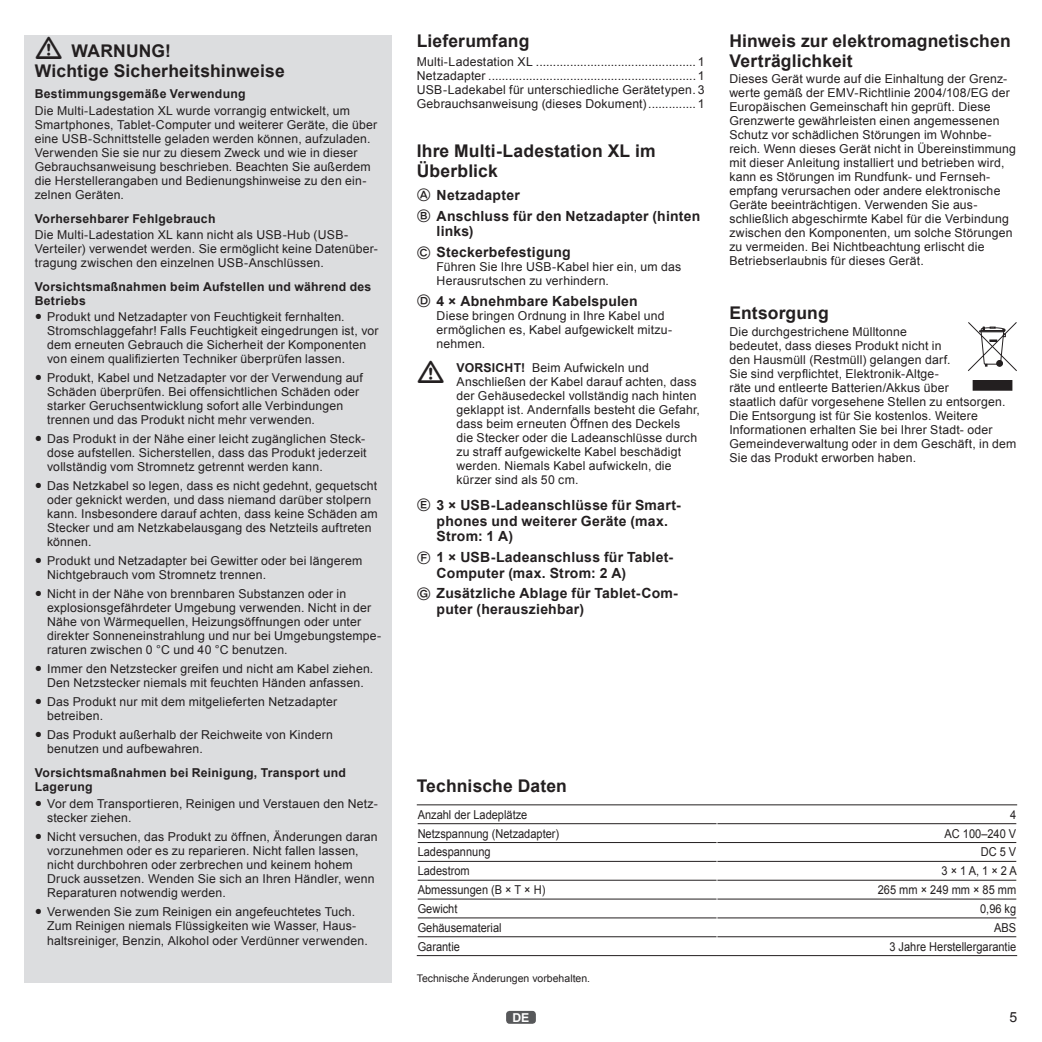
<style>
.page{position:relative;width:1042px;height:1042px;background:#fff}
.page>*{position:absolute;margin:0;border:0;box-sizing:border-box;transform-origin:0 0}
.t1{font:700 17.5px/19.2px "Arial";letter-spacing:.01em;color:#231f20}
.t2{font:700 14px/15.8px "Arial";letter-spacing:.02em;color:#231f20}
.t3{font:14px "Arial";color:#231f20}
.t4{font:12.25px/14px "Arial";letter-spacing:.015em;color:#231f20}
.t5{font:12.25px "Arial";letter-spacing:.015em;color:#231f20;scale:.9 1}
.t6{font:700 12.25px/14px "Arial";letter-spacing:.02em;color:#231f20}
.t7{font:700 12.25px "Arial";color:#fff}
.t8{font:10.5px "Arial";color:#231f20}
.s1{font-size:21px}
.s2{font-family:"Bundesbahn Pi Three";font-weight:400;font-size:14.88px}
.s3{font-weight:700}
</style>
<div class="page">
<div style="left:506px;top:1011px;width:30px;height:13px;background:#57585a;border-radius:4px"></div>
<div style="left:25px;top:35px;width:367px;height:947px;background:#dcdddf"></div>
<div style="left:973px;top:380px;width:39px;height:10px;background:#231f20"></div>
<svg style="left:968px;top:322px;width:49px;height:49px"></svg>
<hr style="left:417px;top:804px;width:300px;height:1px;background:#231f20">
<hr style="left:418px;top:823px;width:298px;height:1px;background:#231f20">
<hr style="left:418px;top:842px;width:298px;height:1px;background:#231f20">
<hr style="left:418px;top:861px;width:298px;height:1px;background:#231f20">
<hr style="left:418px;top:880px;width:298px;height:1px;background:#231f20">
<hr style="left:418px;top:898px;width:298px;height:1px;background:#231f20">
<hr style="left:418px;top:917px;width:298px;height:1px;background:#231f20">
<hr style="left:418px;top:936px;width:298px;height:1px;background:#231f20">
<hr style="left:417px;top:955px;width:300px;height:1px;background:#231f20">
<hr style="left:717px;top:804px;width:300px;height:1px;background:#231f20">
<hr style="left:717px;top:823px;width:299px;height:1px;background:#231f20">
<hr style="left:717px;top:842px;width:299px;height:1px;background:#231f20">
<hr style="left:717px;top:861px;width:299px;height:1px;background:#231f20">
<hr style="left:717px;top:880px;width:299px;height:1px;background:#231f20">
<hr style="left:717px;top:898px;width:299px;height:1px;background:#231f20">
<hr style="left:717px;top:917px;width:299px;height:1px;background:#231f20">
<hr style="left:717px;top:936px;width:299px;height:1px;background:#231f20">
<hr style="left:717px;top:955px;width:300px;height:1px;background:#231f20">
<h1 class="t1" style="left:35px;top:42px;width:251px;text-indent:37px">WARNUNG!<br>Wichtige Sicherheitshinweise</h1>
<p class="t6" style="left:35px;top:87px;width:212px">Bestimmungsgemäße Verwendung</p>
<p class="t4" style="left:35px;top:103px;width:344px">Die Multi-Ladestation XL wurde vorrangig entwickelt, um Smartphones, Tablet-Computer und weiterer Geräte, die über eine USB-Schnittstelle geladen werden können, aufzuladen.<br>Verwenden Sie sie nur zu diesem Zweck und wie in dieser Gebrauchsanweisung beschrieben. Beachten Sie außerdem die Herstellerangaben und Bedienungshinweise zu den ein&shy;zelnen Geräten.</p>
<p class="t6" style="left:35px;top:212px;width:182px">Vorhersehbarer Fehlgebrauch</p>
<p class="t4" style="left:35px;top:228px;width:344px">Die Multi-Ladestation XL kann nicht als USB-Hub (USB-<br>Verteiler) verwendet werden. Sie ermöglicht keine Datenüber&shy;tragung zwischen den einzelnen USB-Anschlüssen.</p>
<p class="t6" style="left:35px;top:280px;width:338px">Vorsichtsmaßnahmen beim Aufstellen und während des<br>Betriebs</p>
<p class="t4" style="left:47px;top:310px;width:333px;text-indent:-12px"><span class="s1">•</span> Produkt und Netzadapter von Feuchtigkeit fernhalten.<br>Stromschlaggefahr! Falls Feuchtigkeit eingedrungen ist, vor dem erneuten Gebrauch die Sicherheit der Komponenten von einem qualifizierten Techniker überprüfen lassen.</p>
<p class="t4" style="left:47px;top:371px;width:317px;text-indent:-12px"><span class="s1">•</span> Produkt, Kabel und Netzadapter vor der Verwendung auf Schäden überprüfen. Bei offensichtlichen Schäden oder starker Geruchsentwicklung sofort alle Verbindungen trennen und das Produkt nicht mehr verwenden.</p>
<p class="t4" style="left:47px;top:432px;width:321px;text-indent:-12px"><span class="s1">•</span> Das Produkt in der Nähe einer leicht zugänglichen Steck&shy;dose aufstellen. Sicherstellen, dass das Produkt jederzeit vollständig vom Stromnetz getrennt werden kann.</p>
<p class="t4" style="left:47px;top:479px;width:332px;text-indent:-12px"><span class="s1">•</span> Das Netzkabel so legen, dass es nicht gedehnt, gequetscht oder geknickt werden, und dass niemand darüber stolpern kann. Insbesondere darauf achten, dass keine Schäden am Stecker und am Netzkabelausgang des Netzteils auftreten können.</p>
<p class="t4" style="left:47px;top:554px;width:317px;text-indent:-12px"><span class="s1">•</span> Produkt und Netzadapter bei Gewitter oder bei längerem<br>Nichtgebrauch vom Stromnetz trennen.</p>
<p class="t4" style="left:47px;top:587px;width:336px;text-indent:-12px"><span class="s1">•</span> Nicht in der Nähe von brennbaren Substanzen oder in explosionsgefährdeter Umgebung verwenden. Nicht in der Nähe von Wärmequellen, Heizungsöffnungen oder unter direkter Sonneneinstrahlung und nur bei Umgebungstempe&shy;raturen zwischen 0 °C und 40 °C benutzen.</p>
<p class="t4" style="left:35px;top:662px;width:340px;text-align:center"><span class="s1">•</span> Immer den Netzstecker greifen und nicht am Kabel ziehen.<br>Den Netzstecker niemals mit feuchten Händen anfassen.</p>
<p class="t4" style="left:47px;top:695px;width:291px;text-indent:-12px"><span class="s1">•</span> Das Produkt nur mit dem mitgelieferten Netzadapter betreiben.</p>
<p class="t4" style="left:47px;top:728px;width:287px;text-indent:-12px"><span class="s1">•</span> Das Produkt außerhalb der Reichweite von Kindern benutzen und aufbewahren.</p>
<p class="t6" style="left:35px;top:766px;width:313px">Vorsichtsmaßnahmen bei Reinigung, Transport und<br>Lagerung</p>
<p class="t4" style="left:47px;top:796px;width:332px;text-indent:-12px"><span class="s1">•</span> Vor dem Transportieren, Reinigen und Verstauen den Netz&shy;stecker ziehen.</p>
<p class="t4" style="left:47px;top:829px;width:332px;text-indent:-12px"><span class="s1">•</span> Nicht versuchen, das Produkt zu öffnen, Änderungen daran vorzunehmen oder es zu reparieren. Nicht fallen lassen, nicht durchbohren oder zerbrechen und keinem hohem Druck aussetzen. Wenden Sie sich an Ihren Händler, wenn Reparaturen notwendig werden.</p>
<p class="t4" style="left:35px;top:904px;width:323px;text-align:right"><span class="s1">•</span> Verwenden Sie zum Reinigen ein angefeuchtetes Tuch.<br>Zum Reinigen niemals Flüssigkeiten wie Wasser, Haus-</p>
<p class="t4" style="left:47px;top:934px;width:322px">haltsreiniger, Benzin, Alkohol oder Verdünner verwenden.</p>
<h1 class="t1" style="left:417px;top:32px;width:114px">Lieferumfang</h1>
<p class="t4" style="left:417px;top:55px;width:289px;text-align:justify">Multi-Ladestation XL ............................................... 1<br>Netzadapter .............................................................1<br>USB-Ladekabel für unterschiedliche Gerätetypen. 3<br>Gebrauchsanweisung (dieses Dokument).............. 1</p>
<h1 class="t1" style="left:417px;top:142px;width:240px">Ihre Multi-Ladestation XL im<br>Überblick</h1>
<p class="t2" style="left:417px;top:185px;width:285px;line-height:20.7px"><span class="s2">A</span> Netzadapter<br><span class="s2">B</span> Anschluss für den Netzadapter (hinten</p>
<p class="t2" style="left:417px;top:222px;width:156px;line-height:20.7px;text-indent:20px">links)<br><span class="s2">C</span> Steckerbefestigung</p>
<p class="t4" style="left:437px;top:260px;width:246px">Führen Sie Ihre USB-Kabel hier ein, um das<br>Herausrutschen zu verhindern.</p>
<p class="t2" style="left:417px;top:293px;width:223px"><span class="s2">D</span> 4 × Abnehmbare Kabelspulen</p>
<p class="t4" style="left:437px;top:309px;width:237px">Diese bringen Ordnung in Ihre Kabel und ermöglichen es, Kabel aufgewickelt mitzu&shy;nehmen.</p>
<p class="t4" style="left:456px;top:361px;width:245px"><span class="s3">VORSICHT!</span> Beim Aufwickeln und Anschließen der Kabel darauf achten, dass der Gehäusedeckel vollständig nach hinten geklappt ist. Andernfalls besteht die Gefahr, dass beim erneuten Öffnen des Deckels<br>die Stecker oder die Ladeanschlüsse durch zu straff aufgewickelte Kabel beschädigt werden. Niemals Kabel aufwickeln, die kürzer sind als 50 cm.</p>
<p class="t2" style="left:437px;top:497px;width:246px;text-indent:-20px"><span class="s2">E</span> 3 × USB-Ladeanschlüsse für Smart&shy;phones und weiterer Geräte (max.<br>Strom: 1 A)</p>
<p class="t2" style="left:437px;top:549px;width:238px;text-indent:-20px"><span class="s2">F</span> 1 × USB-Ladeanschluss für Tablet-<br>Computer (max. Strom: 2 A)</p>
<p class="t2" style="left:437px;top:586px;width:243px;text-indent:-20px"><span class="s2">G</span> Zusätzliche Ablage für Tablet-Com&shy;puter (herausziehbar)</p>
<h1 class="t1" style="left:729px;top:32px;width:283px">Hinweis zur elektromagnetischen<br>Verträglichkeit</h1>
<p class="t4" style="left:729px;top:72px;width:288px">Dieses Gerät wurde auf die Einhaltung der Grenz&shy;werte gemäß der EMV-Richtlinie 2004/108/EG der Europäischen Gemeinschaft hin geprüft. Diese Grenzwerte gewährleisten einen angemessenen Schutz vor schädlichen Störungen im Wohnbe&shy;reich. Wenn dieses Gerät nicht in Übereinstimmung mit dieser Anleitung installiert und betrieben wird, kann es Störungen im Rundfunk- und Fernseh&shy;empfang verursachen oder andere elektronische Geräte beeinträchtigen. Verwenden Sie aus&shy;schließlich abgeschirmte Kabel für die Verbindung zwischen den Komponenten, um solche Störungen zu vermeiden. Bei Nichtbeachtung erlischt die Betriebserlaubnis für dieses Gerät.</p>
<h1 class="t1" style="left:729px;top:304px;width:101px">Entsorgung</h1>
<p class="t4" style="left:729px;top:324px;width:289px">Die durchgestrichene Mülltonne<br>bedeutet, dass dieses Produkt nicht in<br>den Hausmüll (Restmüll) gelangen darf.<br>Sie sind verpflichtet, Elektronik-Altge-<br>räte und entleerte Batterien/Akkus über<br>staatlich dafür vorgesehene Stellen zu entsorgen.<br>Die Entsorgung ist für Sie kostenlos. Weitere Informationen erhalten Sie bei Ihrer Stadt- oder Gemeindeverwaltung oder in dem Geschäft, in dem Sie das Produkt erworben haben.</p>
<h1 class="t1" style="left:417px;top:777px;width:152px">Technische Daten</h1>
<p class="t5" style="left:418px;top:806px;width:123px">Anzahl der Ladeplätze</p>
<p class="t5" style="left:1010px;top:806px;width:8px">4</p>
<p class="t5" style="left:418px;top:825px;width:159px">Netzspannung (Netzadapter)</p>
<p class="t5" style="left:944px;top:825px;width:81px">AC 100–240 V</p>
<p class="t5" style="left:418px;top:844px;width:83px">Ladespannung</p>
<p class="t5" style="left:981px;top:844px;width:41px">DC 5 V</p>
<p class="t5" style="left:418px;top:863px;width:59px">Ladestrom</p>
<p class="t5" style="left:941px;top:863px;width:85px">3 × 1 A, 1 × 2 A</p>
<p class="t5" style="left:418px;top:882px;width:143px">Abmessungen (B × T × H)</p>
<p class="t5" style="left:878px;top:882px;width:155px">265 mm × 249 mm × 85 mm</p>
<p class="t5" style="left:418px;top:900px;width:46px">Gewicht</p>
<p class="t5" style="left:980px;top:900px;width:42px">0,96 kg</p>
<p class="t5" style="left:418px;top:919px;width:95px">Gehäusematerial</p>
<p class="t5" style="left:994px;top:919px;width:26px">ABS</p>
<p class="t5" style="left:418px;top:938px;width:48px">Garantie</p>
<p class="t5" style="left:889px;top:938px;width:142px">3 Jahre Herstellergarantie</p>
<p class="t8" style="left:417px;top:972px;width:175px">Technische Änderungen vorbehalten.</p>
<p class="t7" style="left:512px;top:1009px;width:19px">DE</p>
<p class="t3" style="left:1009px;top:1008px;width:9px">5</p>
</div>
